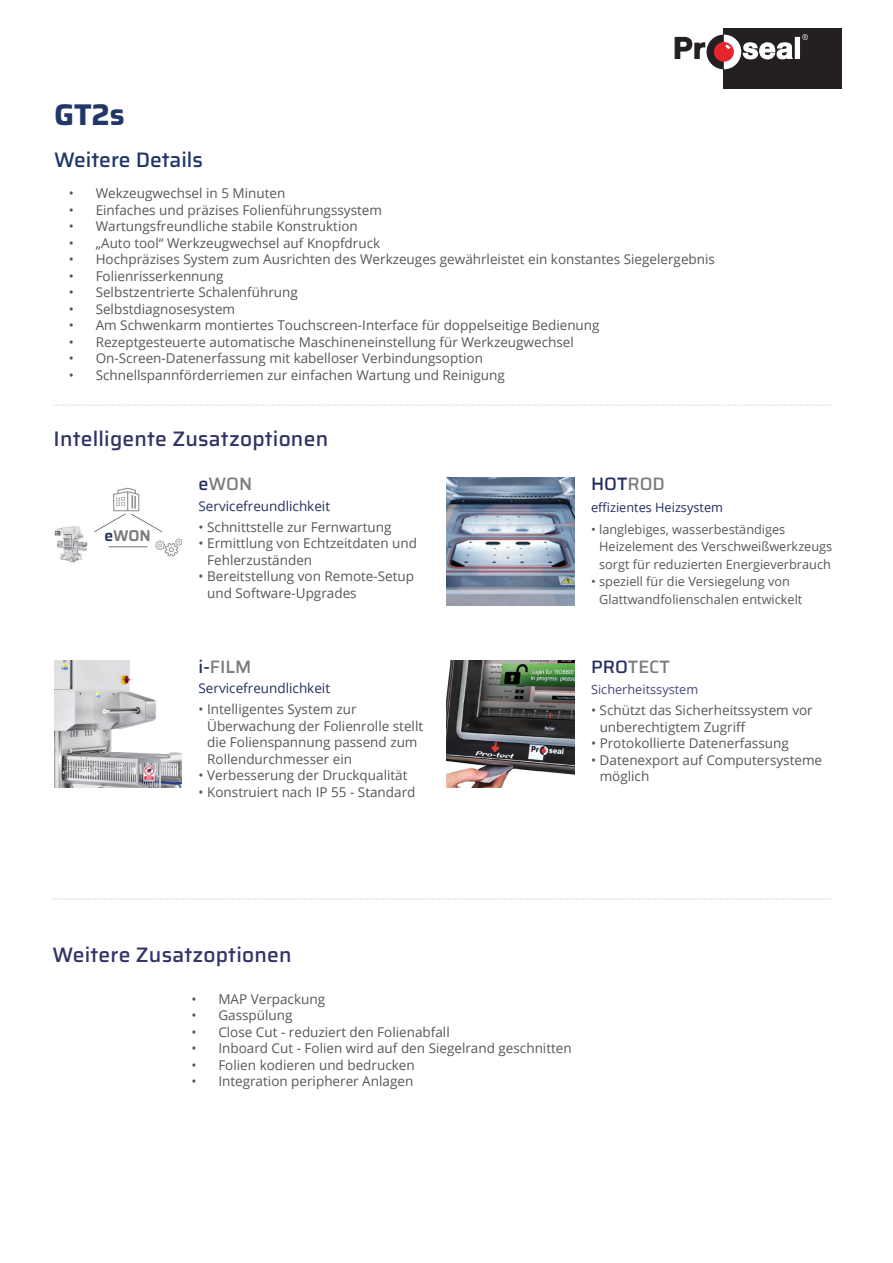
<style>
.page{position:relative;width:893px;height:1263px;background:#fff}
.page>*{position:absolute;margin:0;border:0;box-sizing:border-box;transform-origin:0 0}
.t1{font:700 30px "Saira";color:#203768}
.t2{font:500 21px "Saira";letter-spacing:.01em;color:#323367}
.t3{font:500 21px "Saira";color:#203768}
.t4{font:500 18px "Saira";color:#7c7c7c}
.t5{font:500 18px "Saira";color:#232e61}
.t6{font:600 15.75px "Saira";color:#7c7c7c}
.t7{font:13.5px/16.5px "Open Sans";color:#575756}
.t8{font:13.5px "Open Sans";color:#232e61}
.t9{font:12.75px/17.5px "Open Sans";color:#575756}
.t10{font:12.75px "Open Sans";color:#232e61}
.t11{font:12.75px "Open Sans";color:#484978}
.s1{color:#232e61}
.s2{color:#7c7c7c}
</style>
<div class="page">
<img style="left:54px;top:487px;width:128px;height:76px">
<img style="left:54px;top:660px;width:128px;height:128px">
<img style="left:446px;top:660px;width:128px;height:128px">
<svg style="left:54px;top:405px;width:778px;height:1px"></svg>
<svg style="left:55px;top:899px;width:776px;height:1px"></svg>
<img style="left:446px;top:478px;width:128px;height:127px">
<div style="left:724px;top:28px;width:118px;height:61px;background:#241f21"></div>
<svg style="left:675px;top:34px;width:133px;height:35px"></svg>
<h1 class="t1" style="left:54px;top:92px;width:72px">GT2s</h1>
<h2 class="t3" style="left:54px;top:143px;width:150px">Weitere Details</h2>
<p class="t7" style="left:69px;top:185px;width:218px">• Wekzeugwechsel in 5 Minuten</p>
<p class="t7" style="left:69px;top:201px;width:315px">• Einfaches und präzises Folienführungssystem</p>
<p class="t7" style="left:69px;top:218px;width:291px">• Wartungsfreundliche stabile Konstruktion</p>
<p class="t7" style="left:69px;top:234px;width:313px">• „Auto tool“ Werkzeugwechsel auf Knopfdruck</p>
<p class="t7" style="left:69px;top:251px;width:648px">• Hochpräzises System zum Ausrichten des Werkzeuges gewährleistet ein konstantes Siegelergebnis</p>
<p class="t7" style="left:69px;top:267px;width:156px">• Folienrisserkennung</p>
<p class="t7" style="left:69px;top:284px;width:231px">• Selbstzentrierte Schalenführung</p>
<p class="t7" style="left:69px;top:300px;width:168px">• Selbstdiagnosesystem</p>
<p class="t7" style="left:69px;top:317px;width:532px">• Am Schwenkarm montiertes Touchscreen-Interface für doppelseitige Bedienung</p>
<p class="t7" style="left:69px;top:333px;width:507px">• Rezeptgesteuerte automatische Maschineneinstellung für Werkzeugwechsel</p>
<p class="t7" style="left:69px;top:350px;width:416px">• On-Screen-Datenerfassung mit kabelloser Verbindungsoption</p>
<p class="t7" style="left:69px;top:366px;width:438px">• Schnellspannförderriemen zur einfachen Wartung und Reinigung</p>
<h2 class="t2" style="left:54px;top:423px;width:276px">Intelligente Zusatzoptionen</h2>
<p class="t6" style="left:104px;top:523px;width:48px"><span class="s1">e</span>WON</p>
<h3 class="t4" style="left:199px;top:470px;width:55px"><span class="s1">e</span>WON</h3>
<p class="t8" style="left:199px;top:497px;width:133px">Servicefreundlichkeit</p>
<p class="t7" style="left:199px;top:518px;width:194px">• Schnittstelle zur Fernwartung</p>
<p class="t7" style="left:207px;top:535px;width:211px;text-indent:-9px">• Ermittlung von Echtzeitdaten und<br>Fehlerzuständen</p>
<p class="t7" style="left:207px;top:568px;width:209px;text-indent:-9px">• Bereitstellung von Remote-Setup und Software-Upgrades</p>
<h3 class="t4" style="left:199px;top:652px;width:54px"><span class="s1">i-</span>FILM</h3>
<p class="t8" style="left:199px;top:679px;width:133px">Servicefreundlichkeit</p>
<p class="t7" style="left:207px;top:700px;width:218px;text-indent:-9px">• Intelligentes System zur<br>Überwachung der Folienrolle stellt die Folienspannung passend zum<br>Rollendurchmesser ein</p>
<p class="t7" style="left:199px;top:766px;width:210px">• Verbesserung der Druckqualität</p>
<p class="t7" style="left:199px;top:783px;width:218px">• Konstruiert nach IP 55 - Standard</p>
<h3 class="t5" style="left:591px;top:470px;width:75px">HOT<span class="s2">ROD</span></h3>
<p class="t10" style="left:591px;top:499px;width:133px">effizientes Heizsystem</p>
<p class="t9" style="left:599px;top:520px;width:235px;text-indent:-8px">• langlebiges, wasserbeständiges<br>Heizelement des Verschweißwerkzeugs sorgt für reduzierten Energieverbrauch</p>
<p class="t9" style="left:599px;top:573px;width:205px;text-indent:-8px">• speziell für die Versiegelung von<br>Glattwandfolienschalen entwickelt</p>
<h3 class="t4" style="left:591px;top:652px;width:80px"><span class="s1">PRO</span>TECT</h3>
<p class="t11" style="left:591px;top:681px;width:109px">Sicherheitssystem</p>
<p class="t7" style="left:600px;top:701px;width:215px;text-indent:-9px">• Schützt das Sicherheitssystem vor unberechtigtem Zugriff</p>
<p class="t7" style="left:591px;top:734px;width:199px">• Protokollierte Datenerfassung</p>
<p class="t7" style="left:600px;top:751px;width:224px;text-indent:-9px">• Datenexport auf Computersysteme möglich</p>
<h2 class="t2" style="left:53px;top:939px;width:241px">Weitere Zusatzoptionen</h2>
<p class="t7" style="left:191px;top:990px;width:135px">• MAP Verpackung</p>
<p class="t7" style="left:191px;top:1007px;width:103px">• Gasspülung</p>
<p class="t7" style="left:191px;top:1023px;width:260px">• Close Cut - reduziert den Folienabfall</p>
<p class="t7" style="left:191px;top:1040px;width:382px">• Inboard Cut - Folien wird auf den Siegelrand geschnitten</p>
<p class="t7" style="left:191px;top:1056px;width:225px">• Folien kodieren und bedrucken</p>
<p class="t7" style="left:191px;top:1073px;width:223px">• Integration peripherer Anlagen</p>
</div>
